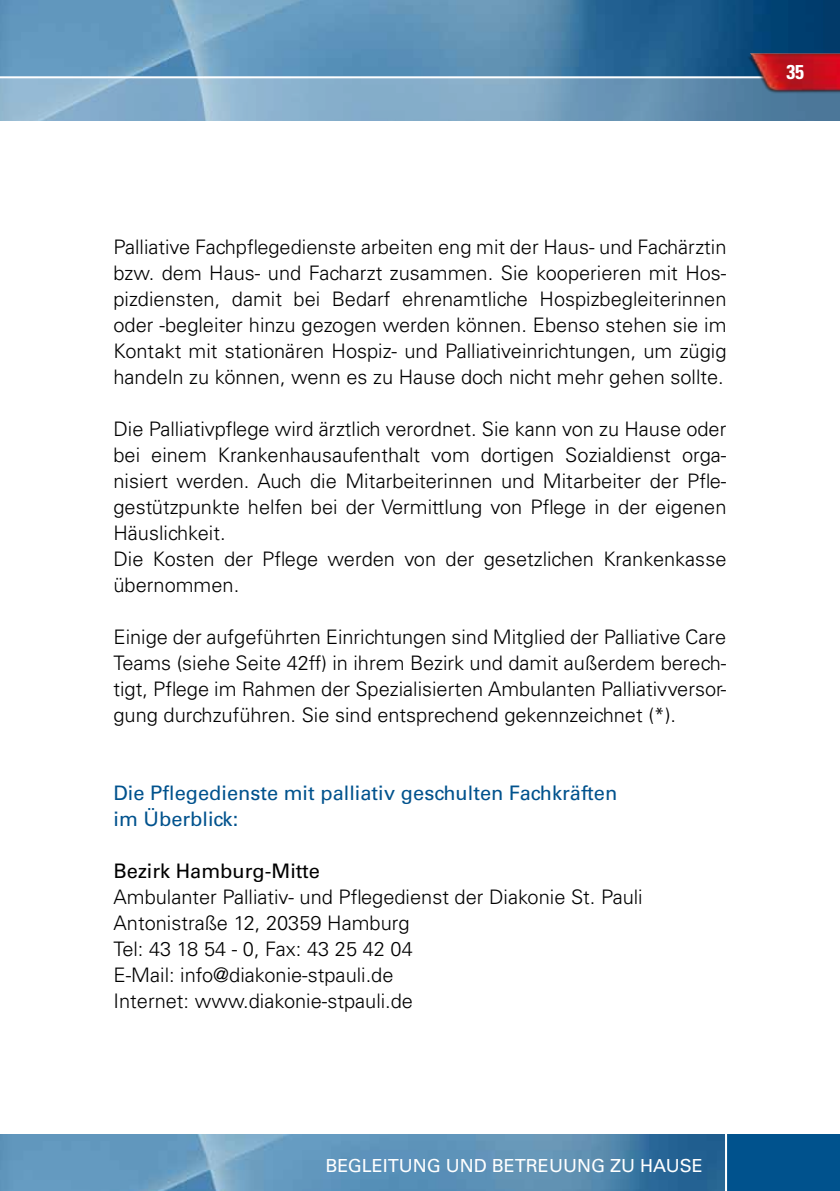
<style>
.page{position:relative;width:840px;height:1191px;background:#fff}
.page>*{position:absolute;margin:0;border:0;box-sizing:border-box;transform-origin:0 0}
.t1{font:300 20px/26px "Univers LT Std";color:#000;text-align:justify}
.t2{font:20px/26px "Univers LT Std";color:#00528d}
.t3{font:20px "Univers LT Std";color:#000}
.t4{font:700 condensed 20px "Univers LT Std";color:#fff}
.t5{font:18px "Univers LT Std";color:#fff}
</style>
<div class="page">
<img style="left:0;top:1134px;width:724px;height:57px">
<img style="left:0;top:0;width:839px;height:76px">
<svg style="left:0;top:78px;width:839px;height:43px;background:#7ea6c3"></svg>
<img style="left:716px;top:53px;width:123px;height:45px">
<div style="left:726px;top:1134px;width:113px;height:57px;background:#00528d"></div>
<p class="t4" style="left:786px;top:59px;width:19px">35</p>
<p class="t1" style="left:113px;top:234px;width:614px">Palliative Fachpflegedienste arbeiten eng mit der Haus- und Fachärztin bzw. dem Haus- und Facharzt zusammen. Sie kooperieren mit Hos&shy;pizdiensten, damit bei Bedarf ehrenamtliche Hospizbegleiterinnen oder -begleiter hinzu gezogen werden können. Ebenso stehen sie im Kontakt mit stationären Hospiz- und Palliativeinrichtungen, um zügig handeln zu können, wenn es zu Hause doch nicht mehr gehen sollte.</p>
<p class="t1" style="left:113px;top:416px;width:614px;text-align:left">Die Palliativpflege wird ärztlich verordnet. Sie kann von zu Hause oder bei einem Krankenhausaufenthalt vom dortigen Sozialdienst orga&shy;nisiert werden. Auch die Mitarbeiterinnen und Mitarbeiter der Pfle&shy;gestützpunkte helfen bei der Vermittlung von Pflege in der eigenen Häuslichkeit.<br>Die Kosten der Pflege werden von der gesetzlichen Krankenkasse übernommen.</p>
<p class="t1" style="left:113px;top:624px;width:614px">Einige der aufgeführten Einrichtungen sind Mitglied der Palliative Care Teams (siehe Seite 42ff) in ihrem Bezirk und damit außerdem berech&shy;tigt, Pflege im Rahmen der Spezialisierten Ambulanten Palliativversor&shy;gung durchzuführen. Sie sind entsprechend gekennzeichnet (*).</p>
<p class="t2" style="left:113px;top:780px;width:505px">Die Pflegedienste mit palliativ geschulten Fachkräften im Überblick:</p>
<p class="t3" style="left:113px;top:859px;width:208px">Bezirk Hamburg-Mitte</p>
<p class="t1" style="left:113px;top:884px;width:530px;text-align:left">Ambulanter Palliativ- und Pflegedienst der Diakonie St. Pauli Antonistraße 12, 20359 Hamburg<br>Tel: 43 18 54 - 0, Fax: 43 25 42 04<br>E-Mail: info@diakonie-stpauli.de<br>Internet: www.diakonie-stpauli.de</p>
<p class="t5" style="left:325px;top:1154px;width:378px">BEGLEITUNG UND BETREUUNG ZU HAUSE</p>
</div>
